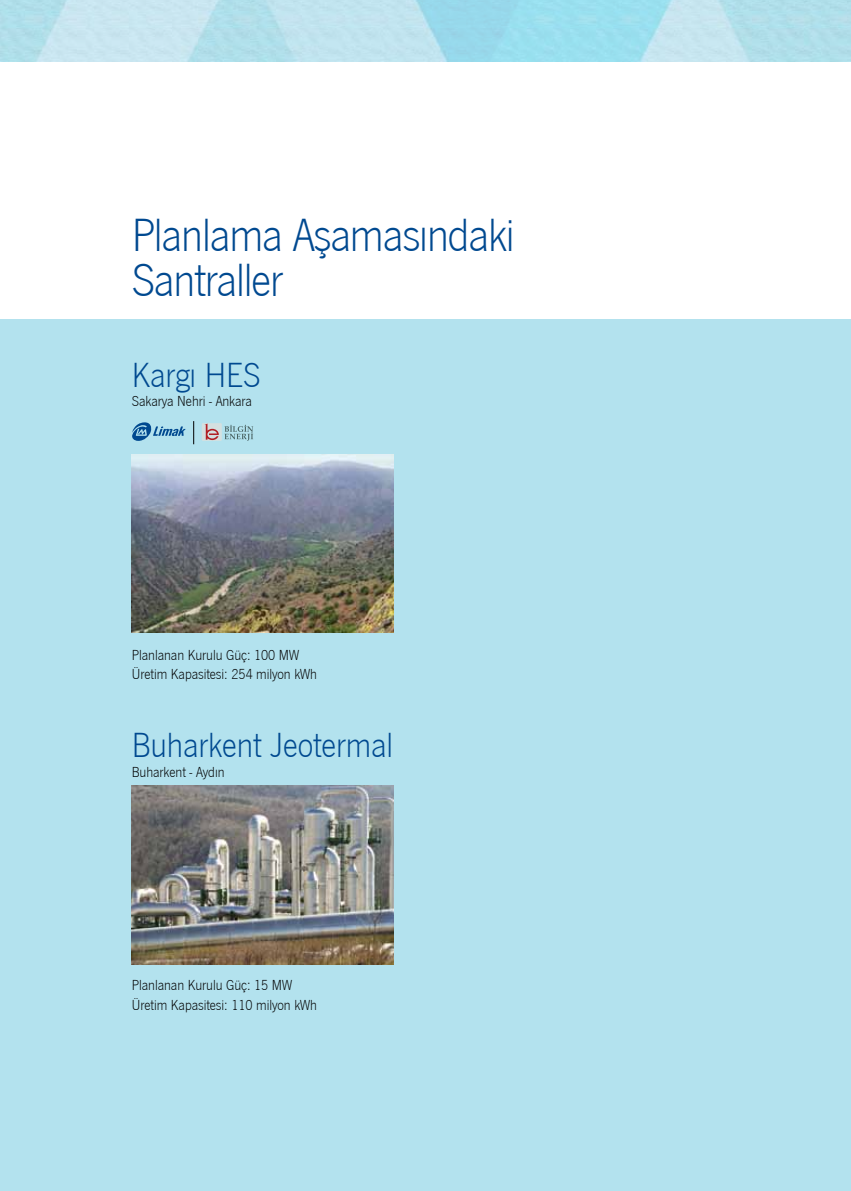
<style>
.page{position:relative;width:851px;height:1191px;background:#fff}
.page>*{position:absolute;margin:0;border:0;box-sizing:border-box;transform-origin:0 0}
.t1{font:48px/45px "News Got T Lig";letter-spacing:-.025em;color:#004990}
.t2{font:36px "News Got T Lig";letter-spacing:-.005em;color:#004990}
.t3{font:15px/19.5px "News Got T Lig";letter-spacing:-.005em;color:#000}
</style>
<div class="page">
<img style="left:0;top:0;width:850px;height:61px">
<div style="left:0;top:320px;width:850px;height:871px;background:#b3e2ee"></div>
<img style="left:132px;top:454px;width:261px;height:179px">
<img style="left:132px;top:786px;width:261px;height:178px">
<svg style="left:193px;top:421px;width:1px;height:23px"></svg>
<svg style="left:132px;top:422px;width:53px;height:19px"></svg>
<div style="left:202px;top:423px;width:20px;height:18px;background:#d4e0e0"></div>
<svg style="left:205px;top:423px;width:48px;height:18px"></svg>
<h1 class="t1" style="left:132px;top:210px;width:384px">Planlama Aşamasındaki<br>Santraller</h1>
<h2 class="t2" style="left:132px;top:350px;width:130px">Kargı HES</h2>
<p class="t3" style="left:132px;top:391px;width:122px">Sakarya Nehri - Ankara</p>
<p class="t3" style="left:132px;top:644px;width:187px">Planlanan Kurulu Güç: 100 MW<br>Üretim Kapasitesi: 254 milyon kWh</p>
<h2 class="t2" style="left:132px;top:721px;width:263px">Buharkent Jeotermal</h2>
<p class="t3" style="left:132px;top:761px;width:94px">Buharkent - Aydın</p>
<p class="t3" style="left:132px;top:974px;width:187px">Planlanan Kurulu Güç: 15 MW<br>Üretim Kapasitesi: 110 milyon kWh</p>
</div>
